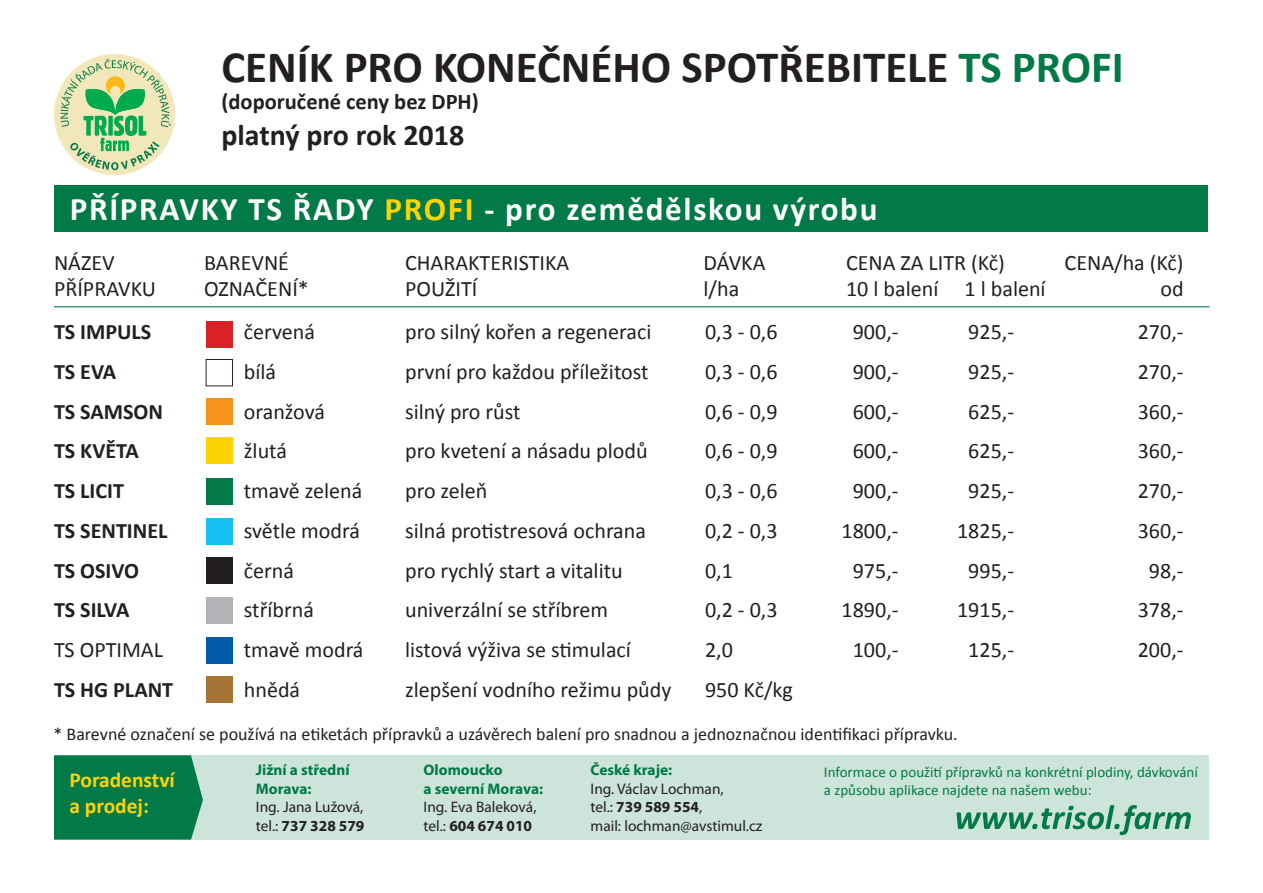
<style>
.page{position:relative;width:1263px;height:893px;background:#fff}
.page>*{position:absolute;margin:0;border:0;box-sizing:border-box;transform-origin:0 0}
.t1{font:700 45px "Calibri";color:#231f20}
.t2{font:700 33.15px "Calibri";letter-spacing:.05em;color:#fff}
.t3{font:700 30px "Calibri";color:#231f20}
.t4{font:700 22.5px "Calibri";color:#231f20}
.t5{font:22.05px "Calibri";color:#231f20}
.t6{font:700 22.05px "Calibri";color:#231f20}
.t7{font:700 21.45px/25.8px "Calibri";color:#fed304}
.t8{font:18px "Calibri";color:#231f20}
.t9{font:15.3px/18.5px "Myriad Pro";color:#231f20}
.t10{font:700 15.3px/18.5px "Myriad Pro";color:#017a47}
.t11{font:15px/18px "Calibri";color:#017a47}
.s1{color:#017a47}
.s2{color:#fed304}
.s3{font-weight:700}
</style>
<div class="page">
<div style="left:54px;top:54px;width:121px;height:121px;background:#f1e7bb;border-radius:50%"></div>
<svg style="left:60px;top:59px;width:111px;height:111px"></svg>
<div style="left:206px;top:398px;width:26px;height:26px;background:#f7931d"></div>
<div style="left:206px;top:518px;width:26px;height:26px;background:#15c0f2"></div>
<div style="left:206px;top:637px;width:26px;height:26px;background:#015aaa"></div>
<div style="left:206px;top:676px;width:26px;height:27px;background:#a67435"></div>
<div style="left:206px;top:359px;width:27px;height:27px;border:1px solid #231f20"></div>
<div style="left:206px;top:478px;width:26px;height:26px;background:#017a47"></div>
<div style="left:206px;top:597px;width:26px;height:26px;background:#b2b3b7"></div>
<div style="left:206px;top:321px;width:26px;height:27px;background:#da2128"></div>
<div style="left:206px;top:438px;width:26px;height:26px;background:#fed304"></div>
<div style="left:206px;top:557px;width:26px;height:27px;background:#231f20"></div>
<div style="left:54px;top:185px;width:1153px;height:47px;background:#017a47"></div>
<hr style="left:54px;top:306px;width:1155px;height:1px;background:#017a47">
<div style="left:54px;top:755px;width:1155px;height:85px;background:#cde4da"></div>
<div style="left:54px;top:755px;width:149px;height:85px;background:#017a47"></div>
<svg style="left:956px;top:805px;width:235px;height:30px"></svg>
<h1 class="t1" style="left:221px;top:39px;width:904px">CENÍK PRO KONEČNÉHO SPOTŘEBITELE <span class="s1">TS PROFI</span></h1>
<p class="t4" style="left:221px;top:87px;width:259px">(doporučené ceny bez DPH)</p>
<h3 class="t3" style="left:221px;top:116px;width:244px">platný pro rok 2018</h3>
<h2 class="t2" style="left:70px;top:188px;width:809px">PŘÍPRAVKY TS ŘADY <span class="s2">PROFI</span> - pro zemědělskou výrobu</h2>
<p class="t5" style="left:54px;top:248px;width:62px">NÁZEV</p>
<p class="t5" style="left:204px;top:248px;width:86px">BAREVNÉ</p>
<p class="t5" style="left:405px;top:248px;width:166px">CHARAKTERISTIKA</p>
<p class="t5" style="left:703px;top:248px;width:63px">DÁVKA</p>
<p class="t5" style="left:846px;top:248px;width:160px">CENA ZA LITR (Kč)</p>
<p class="t5" style="left:1064px;top:248px;width:121px">CENA/ha (Kč)</p>
<p class="t5" style="left:54px;top:275px;width:104px">PŘÍPRAVKU</p>
<p class="t5" style="left:204px;top:275px;width:106px">OZNAČENÍ*</p>
<p class="t5" style="left:405px;top:275px;width:74px">POUŽITÍ</p>
<p class="t5" style="left:703px;top:275px;width:37px">l/ha</p>
<p class="t5" style="left:846px;top:275px;width:201px">10 l balení 1 l balení</p>
<p class="t5" style="left:1160px;top:275px;width:25px">od</p>
<p class="t6" style="left:54px;top:318px;width:99px">TS IMPULS</p>
<p class="t5" style="left:244px;top:318px;width:73px">červená</p>
<p class="t5" style="left:405px;top:318px;width:248px">pro silný kořen a regeneraci</p>
<p class="t5" style="left:705px;top:318px;width:74px">0,3 - 0,6</p>
<p class="t5" style="left:853px;top:318px;width:47px">900,-</p>
<p class="t5" style="left:968px;top:318px;width:47px">925,-</p>
<p class="t5" style="left:1138px;top:318px;width:47px">270,-</p>
<p class="t6" style="left:54px;top:357px;width:64px">TS EVA</p>
<p class="t5" style="left:244px;top:358px;width:34px">bílá</p>
<p class="t5" style="left:405px;top:358px;width:245px">první pro každou příležitost</p>
<p class="t5" style="left:705px;top:358px;width:74px">0,3 - 0,6</p>
<p class="t5" style="left:853px;top:358px;width:47px">900,-</p>
<p class="t5" style="left:968px;top:358px;width:47px">925,-</p>
<p class="t5" style="left:1138px;top:358px;width:47px">270,-</p>
<p class="t6" style="left:54px;top:397px;width:111px">TS SAMSON</p>
<p class="t5" style="left:244px;top:397px;width:83px">oranžová</p>
<p class="t5" style="left:405px;top:397px;width:117px">silný pro růst</p>
<p class="t5" style="left:705px;top:397px;width:74px">0,6 - 0,9</p>
<p class="t5" style="left:853px;top:397px;width:47px">600,-</p>
<p class="t5" style="left:968px;top:397px;width:47px">625,-</p>
<p class="t5" style="left:1138px;top:397px;width:47px">360,-</p>
<p class="t6" style="left:54px;top:437px;width:86px">TS KVĚTA</p>
<p class="t5" style="left:244px;top:437px;width:45px">žlutá</p>
<p class="t5" style="left:405px;top:437px;width:244px">pro kvetení a násadu plodů</p>
<p class="t5" style="left:705px;top:437px;width:74px">0,6 - 0,9</p>
<p class="t5" style="left:853px;top:437px;width:47px">600,-</p>
<p class="t5" style="left:968px;top:437px;width:47px">625,-</p>
<p class="t5" style="left:1138px;top:437px;width:47px">360,-</p>
<p class="t6" style="left:54px;top:477px;width:71px">TS LICIT</p>
<p class="t5" style="left:244px;top:477px;width:120px">tmavě zelená</p>
<p class="t5" style="left:405px;top:477px;width:84px">pro zeleň</p>
<p class="t5" style="left:705px;top:477px;width:74px">0,3 - 0,6</p>
<p class="t5" style="left:853px;top:477px;width:47px">900,-</p>
<p class="t5" style="left:968px;top:477px;width:47px">925,-</p>
<p class="t5" style="left:1138px;top:477px;width:47px">270,-</p>
<p class="t6" style="left:54px;top:516px;width:115px">TS SENTINEL</p>
<p class="t5" style="left:244px;top:517px;width:118px">světle modrá</p>
<p class="t5" style="left:405px;top:517px;width:242px">silná protistresová ochrana</p>
<p class="t5" style="left:705px;top:517px;width:74px">0,2 - 0,3</p>
<p class="t5" style="left:841px;top:517px;width:59px">1800,-</p>
<p class="t5" style="left:957px;top:517px;width:59px">1825,-</p>
<p class="t5" style="left:1138px;top:517px;width:47px">360,-</p>
<p class="t6" style="left:54px;top:556px;width:87px">TS OSIVO</p>
<p class="t5" style="left:244px;top:556px;width:52px">černá</p>
<p class="t5" style="left:405px;top:556px;width:219px">pro rychlý start a vitalitu</p>
<p class="t5" style="left:705px;top:556px;width:29px">0,1</p>
<p class="t5" style="left:853px;top:556px;width:47px">975,-</p>
<p class="t5" style="left:968px;top:556px;width:47px">995,-</p>
<p class="t5" style="left:1149px;top:556px;width:36px">98,-</p>
<p class="t6" style="left:54px;top:596px;width:77px">TS SILVA</p>
<p class="t5" style="left:244px;top:596px;width:72px">stříbrná</p>
<p class="t5" style="left:405px;top:596px;width:205px">univerzální se stříbrem</p>
<p class="t5" style="left:705px;top:596px;width:74px">0,2 - 0,3</p>
<p class="t5" style="left:841px;top:596px;width:59px">1890,-</p>
<p class="t5" style="left:957px;top:596px;width:59px">1915,-</p>
<p class="t5" style="left:1138px;top:596px;width:47px">378,-</p>
<p class="t5" style="left:54px;top:636px;width:110px">TS OPTIMAL</p>
<p class="t5" style="left:244px;top:636px;width:121px">tmavě modrá</p>
<p class="t5" style="left:405px;top:636px;width:227px">listová výživa se stimulací</p>
<p class="t5" style="left:705px;top:636px;width:29px">2,0</p>
<p class="t5" style="left:853px;top:636px;width:47px">100,-</p>
<p class="t5" style="left:968px;top:636px;width:47px">125,-</p>
<p class="t5" style="left:1138px;top:636px;width:47px">200,-</p>
<p class="t6" style="left:54px;top:675px;width:121px">TS HG PLANT</p>
<p class="t5" style="left:244px;top:676px;width:58px">hnědá</p>
<p class="t5" style="left:405px;top:676px;width:268px">zlepšení vodního režimu půdy</p>
<p class="t5" style="left:705px;top:676px;width:89px">950 Kč/kg</p>
<p class="t8" style="left:54px;top:723px;width:906px">* Barevné označení se používá na etiketách přípravků a uzávěrech balení pro snadnou a jednoznačnou identifikaci přípravku.</p>
<p class="t7" style="left:69px;top:767px;width:107px">Poradenství a prodej:</p>
<p class="t10" style="left:256px;top:760px;width:95px">Jižní a střední<br>Morava:</p>
<p class="t9" style="left:256px;top:798px;width:110px">Ing. Jana Lužová, tel.: <span class="s3">737 328 579</span></p>
<p class="t10" style="left:424px;top:760px;width:121px">Olomoucko<br>a severní Morava:</p>
<p class="t9" style="left:424px;top:798px;width:114px">Ing. Eva Baleková, tel.: <span class="s3">604 674 010</span></p>
<p class="t10" style="left:591px;top:760px;width:83px">České kraje:</p>
<p class="t9" style="left:591px;top:779px;width:173px">Ing. Václav Lochman,<br>tel.: <span class="s3">739 589 554</span>,<br>mail: lochman@avstimul.cz</p>
<p class="t11" style="left:824px;top:763px;width:375px">Informace o použití přípravků na konkrétní plodiny, dávkování a způsobu aplikace najdete na našem webu:</p>
</div>
